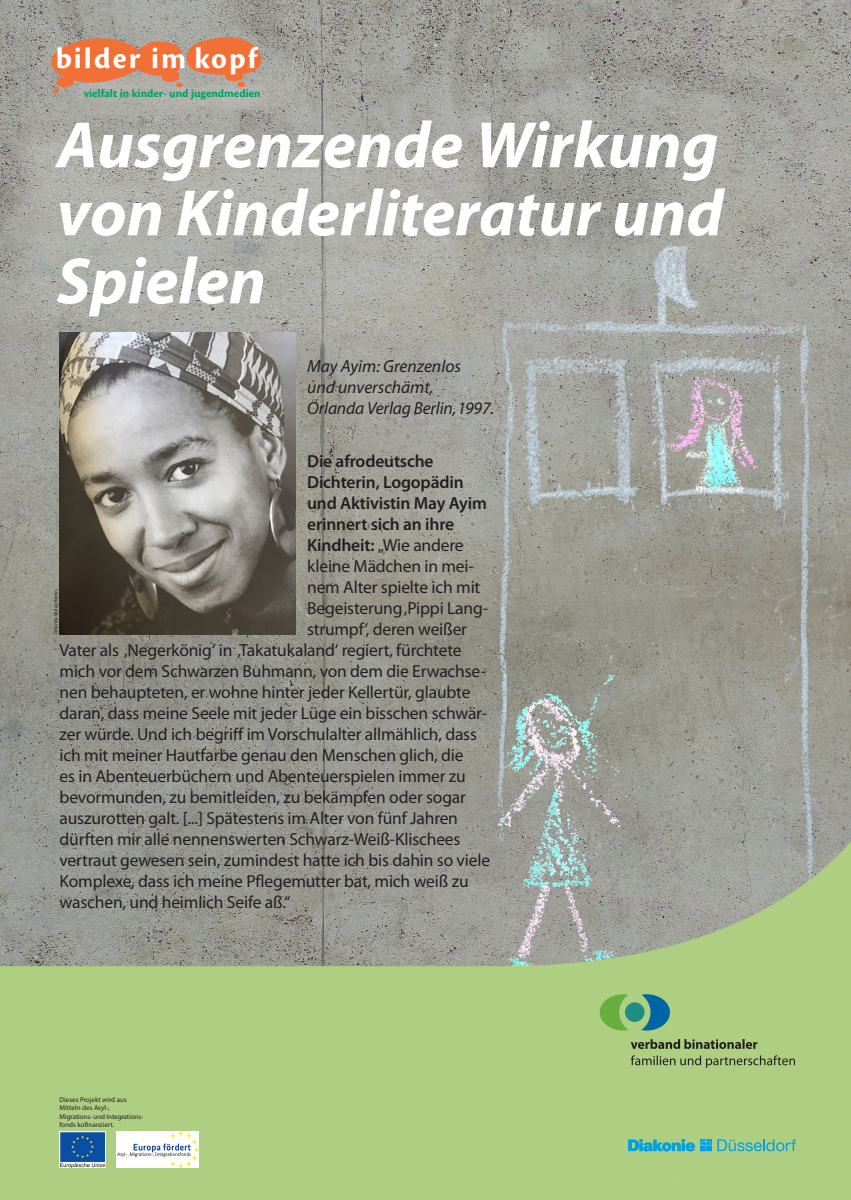
<style>
.page{position:relative;width:851px;height:1200px;background:#fff}
.page>*{position:absolute;margin:0;border:0;box-sizing:border-box;transform-origin:0 0}
.t1{font:italic 700 66px/68px "Myriad Pro";color:#fff;text-align:justify}
.t2{font:700 30.8px "Cronos Pro";letter-spacing:.065em;color:#fff}
.t3{font:17.5px "Myriad Pro";letter-spacing:-.01em;color:#231f20}
.t4{font:600 17.5px "Myriad Pro";letter-spacing:-.01em;color:#231f20}
.t5{font:italic 17.5px/21px "Myriad Pro";letter-spacing:-.005em;color:#231f20}
.t6{font:700 11.9px "Cronos Pro";color:#00a263}
.t7{font:7px/8.4px "Myriad Pro";letter-spacing:.005em;color:#231f20}
.t8{font:5px "Myriad Pro";color:#231f20}
.s1{font-weight:600}
</style>
<div class="page">
<img style="left:0;top:0;width:850px;height:1199px">
<svg style="left:630px;top:1055px;width:164px;height:12px"></svg>
<svg style="left:630px;top:1038px;width:127px;height:10px"></svg>
<div style="left:625px;top:1002px;width:19px;height:19px;background:#1f8d83;border-radius:50%"></div>
<svg style="left:599px;top:993px;width:29px;height:37px"></svg>
<svg style="left:641px;top:993px;width:29px;height:37px"></svg>
<svg style="left:38px;top:30px;width:228px;height:64px"></svg>
<img style="left:60px;top:332px;width:236px;height:302px">
<img style="left:60px;top:1130px;width:45px;height:36px">
<img style="left:116px;top:1131px;width:82px;height:36px">
<svg style="left:717px;top:1138px;width:78px;height:12px"></svg>
<svg style="left:628px;top:1138px;width:83px;height:12px"></svg>
<h2 class="t2" style="left:56px;top:41px;width:203px">bilder im kopf</h2>
<p class="t6" style="left:84px;top:87px;width:178px">vielfalt in kinder- und jugendmedien</p>
<h1 class="t1" style="left:57px;top:109px;width:668px">Ausgrenzende Wirkung von Kinderliteratur und Spielen</h1>
<p class="t5" style="left:307px;top:355px;width:188px">May Ayim: Grenzenlos<br>und unverschämt,<br>Orlanda Verlag Berlin, 1997.</p>
<p class="t4" style="left:307px;top:450px;width:128px">Die afrodeutsche</p>
<p class="t4" style="left:307px;top:471px;width:158px">Dichterin, Logopädin</p>
<p class="t4" style="left:307px;top:492px;width:181px">und Aktivistin May Ayim</p>
<p class="t4" style="left:307px;top:513px;width:149px">erinnert sich an ihre</p>
<p class="t3" style="left:307px;top:534px;width:158px"><span class="s1">Kindheit:</span> „Wie andere</p>
<p class="t3" style="left:307px;top:555px;width:168px">kleine Mädchen in mei-</p>
<p class="t3" style="left:307px;top:576px;width:175px">nem Alter spielte ich mit</p>
<p class="t3" style="left:307px;top:597px;width:182px">Begeisterung ‚Pippi Lang-</p>
<p class="t3" style="left:307px;top:618px;width:161px">strumpf‘, deren weißer</p>
<p class="t3" style="left:60px;top:639px;width:403px">Vater als ‚Negerkönig‘ in ‚Takatukaland‘ regiert, fürchtete</p>
<p class="t3" style="left:60px;top:660px;width:428px">mich vor dem Schwarzen Buhmann, von dem die Erwachse-</p>
<p class="t3" style="left:60px;top:681px;width:412px">nen behaupteten, er wohne hinter jeder Kellertür, glaubte</p>
<p class="t3" style="left:60px;top:702px;width:429px">daran, dass meine Seele mit jeder Lüge ein bisschen schwär-</p>
<p class="t3" style="left:60px;top:723px;width:419px">zer würde. Und ich begriff im Vorschulalter allmählich, dass</p>
<p class="t3" style="left:60px;top:744px;width:405px">ich mit meiner Hautfarbe genau den Menschen glich, die</p>
<p class="t3" style="left:60px;top:765px;width:408px">es in Abenteuerbüchern und Abenteuerspielen immer zu</p>
<p class="t3" style="left:60px;top:786px;width:408px">bevormunden, zu bemitleiden, zu bekämpfen oder sogar</p>
<p class="t3" style="left:60px;top:807px;width:400px">auszurotten galt. [...] Spätestens im Alter von fünf Jahren</p>
<p class="t3" style="left:60px;top:828px;width:402px">dürften mir alle nennenswerten Schwarz-Weiß-Klischees</p>
<p class="t3" style="left:60px;top:849px;width:432px">vertraut gewesen sein, zumindest hatte ich bis dahin so viele</p>
<p class="t3" style="left:60px;top:870px;width:410px">Komplexe, dass ich meine Pflegemutter bat, mich weiß zu</p>
<p class="t3" style="left:60px;top:891px;width:232px">waschen, und heimlich Seife aß.“</p>
<p class="t8" style="left:53px;top:634px;width:46px;rotate:-90deg">Orlanda Verlag Berlin.</p>
<p class="t7" style="left:60px;top:1094px;width:85px">Dieses Projekt wird aus<br>Mitteln des Asyl-,<br>Migrations- und Integrations&shy;fonds kofinanziert.</p>
</div>
